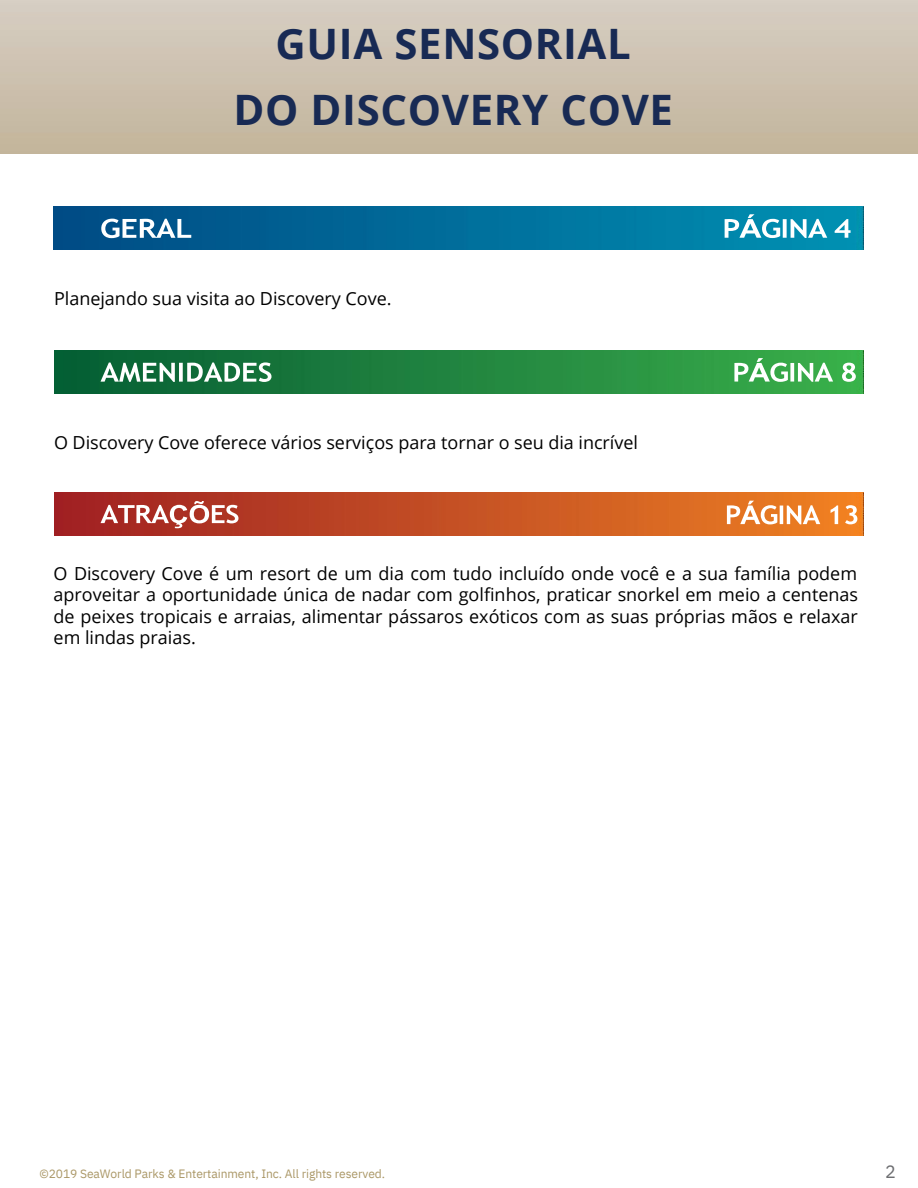
<style>
.page{position:relative;width:918px;height:1188px;background:#fff}
.page>*{position:absolute;margin:0;border:0;box-sizing:border-box;transform-origin:0 0}
.t1{font:700 42px/66.3px "Open Sans";letter-spacing:.015em;color:#182a54;text-align:center}
.t2{font:18px/21.3px "Open Sans";color:#000;text-align:justify}
.t3{font:18px "IBM Plex Sans";color:#6d6e71}
.t4{font:12px "IBM Plex Sans";letter-spacing:-.005em;color:#aa9766}
</style>
<div class="page">
<img style="left:54px;top:206px;width:810px;height:43px">
<svg style="left:101px;top:219px;width:90px;height:19px"></svg>
<svg style="left:725px;top:214px;width:102px;height:24px"></svg>
<svg style="left:835px;top:219px;width:16px;height:19px"></svg>
<img style="left:54px;top:350px;width:810px;height:43px">
<svg style="left:101px;top:362px;width:171px;height:20px"></svg>
<svg style="left:734px;top:358px;width:99px;height:24px"></svg>
<svg style="left:842px;top:363px;width:14px;height:19px"></svg>
<img style="left:54px;top:493px;width:810px;height:43px">
<svg style="left:101px;top:501px;width:137px;height:27px"></svg>
<svg style="left:727px;top:501px;width:93px;height:23px"></svg>
<svg style="left:831px;top:505px;width:26px;height:19px"></svg>
<h1 class="t1" style="left:233px;top:9px;width:441px">GUIA SENSORIAL<br>DO DISCOVERY COVE</h1>
<p class="t2" style="left:54px;top:287px;width:339px">Planejando sua visita ao Discovery Cove.</p>
<p class="t2" style="left:54px;top:431px;width:586px">O Discovery Cove oferece vários serviços para tornar o seu dia incrível</p>
<p class="t2" style="left:54px;top:562px;width:806px">O Discovery Cove é um resort de um dia com tudo incluído onde você e a sua família podem aproveitar a oportunidade única de nadar com golfinhos, praticar snorkel em meio a centenas de peixes tropicais e arraias, alimentar pássaros exóticos com as suas próprias mãos e relaxar em lindas praias.</p>
<p class="t4" style="left:39px;top:1165px;width:347px">©2019 SeaWorld Parks &amp; Entertainment, Inc. All rights reserved.</p>
<p class="t3" style="left:885px;top:1160px;width:12px">2</p>
</div>
